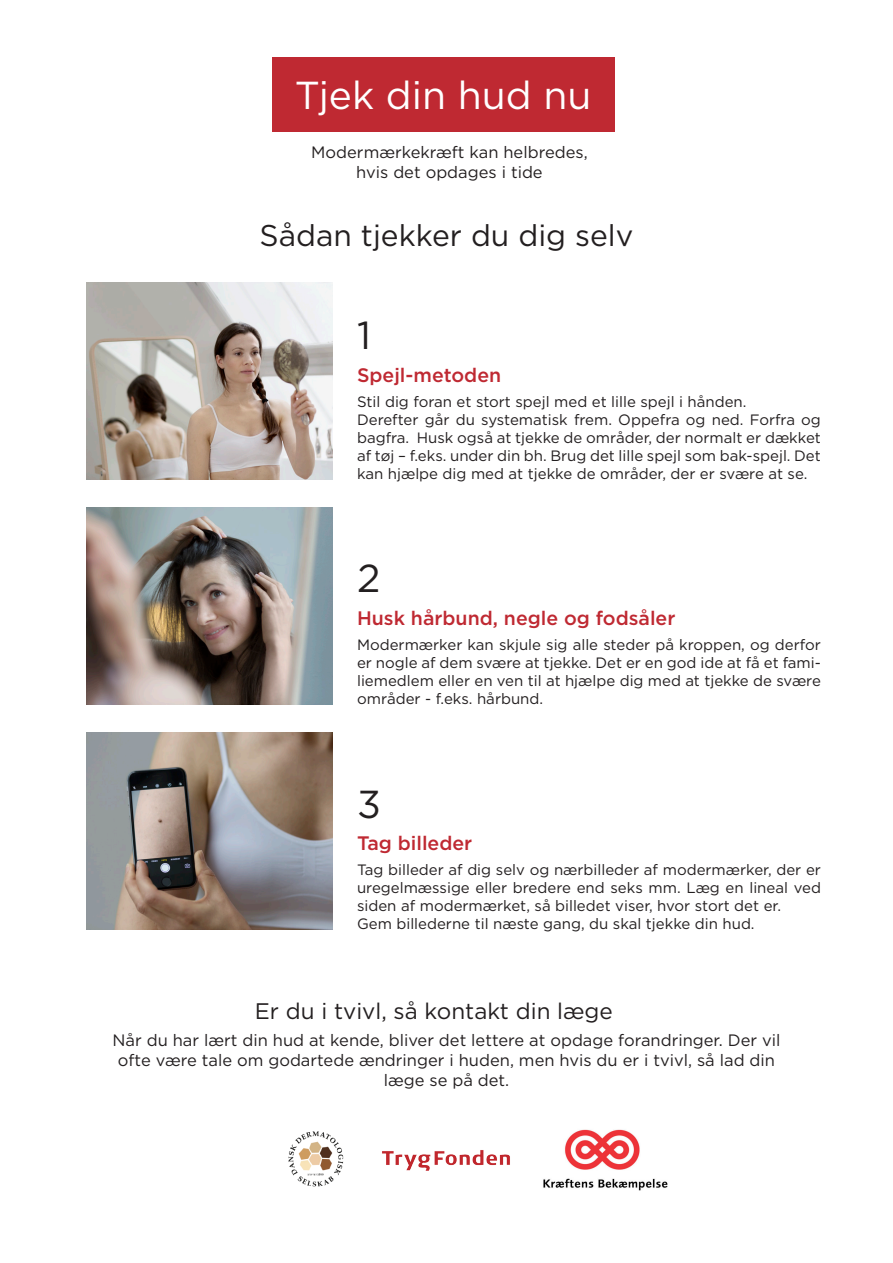
<style>
.page{position:relative;width:893px;height:1263px;background:#fff}
.page>*{position:absolute;margin:0;border:0;box-sizing:border-box;transform-origin:0 0}
.t1{font:39px "Gotham";color:#fff}
.t2{font:39px "Gotham";color:#231f20}
.t3{font:30px "Gotham";color:#231f20}
.t4{font:22.5px "Gotham";color:#231f20}
.t5{font:500 19.5px "Gotham";color:#bf2932}
.t6{font:16.5px/19.8px "Gotham";color:#231f20;text-align:center}
.t7{font:15px/18px "Gotham";color:#231f20;text-align:justify}
</style>
<div class="page">
<div style="left:272px;top:57px;width:342px;height:75px;background:#bf2932"></div>
<img style="left:87px;top:732px;width:246px;height:197px">
<img style="left:87px;top:507px;width:246px;height:197px">
<img style="left:87px;top:282px;width:246px;height:197px">
<img style="left:382px;top:1150px;width:128px;height:20px">
<img style="left:288px;top:1131px;width:56px;height:56px">
<img style="left:543px;top:1129px;width:125px;height:62px">
<p class="t1" style="left:295px;top:73px;width:298px">Tjek din hud nu</p>
<p class="t6" style="left:311px;top:142px;width:278px">Modermærkekræft kan helbredes,</p>
<p class="t6" style="left:356px;top:162px;width:188px">hvis det opdages i tide</p>
<p class="t3" style="left:260px;top:219px;width:375px">Sådan tjekker du dig selv</p>
<p class="t2" style="left:357px;top:314px;width:15px">1</p>
<p class="t5" style="left:357px;top:364px;width:146px">Spejl-metoden</p>
<p class="t7" style="left:357px;top:393px;width:391px">Stil dig foran et stort spejl med et lille spejl i hånden.</p>
<p class="t7" style="left:357px;top:411px;width:465px">Derefter går du systematisk frem. Oppefra og ned. Forfra og bagfra. Husk også at tjekke de områder, der normalt er dækket af tøj – f.eks. under din bh. Brug det lille spejl som bak-spejl. Det kan hjælpe dig med at tjekke de områder, der er svære at se.</p>
<p class="t2" style="left:357px;top:556px;width:25px">2</p>
<p class="t5" style="left:357px;top:607px;width:320px">Husk hårbund, negle og fodsåler</p>
<p class="t7" style="left:357px;top:636px;width:465px">Modermærker kan skjule sig alle steder på kroppen, og derfor er nogle af dem svære at tjekke. Det er en god ide at få et fami&shy;liemedlem eller en ven til at hjælpe dig med at tjekke de svære områder - f.eks. hårbund.</p>
<p class="t2" style="left:357px;top:782px;width:25px">3</p>
<p class="t5" style="left:357px;top:832px;width:117px">Tag billeder</p>
<p class="t7" style="left:357px;top:860px;width:465px">Tag billeder af dig selv og nærbilleder af modermærker, der er uregelmæssige eller bredere end seks mm. Læg en lineal ved siden af modermærket, så billedet viser, hvor stort det er.</p>
<p class="t7" style="left:357px;top:914px;width:399px">Gem billederne til næste gang, du skal tjekke din hud.</p>
<p class="t4" style="left:255px;top:998px;width:359px">Er du i tvivl, så kontakt din læge</p>
<p class="t6" style="left:113px;top:1030px;width:669px">Når du har lært din hud at kende, bliver det lettere at opdage forandringer. Der vil ofte være tale om godartede ændringer i huden, men hvis du er i tvivl, så lad din læge se på det.</p>
</div>
